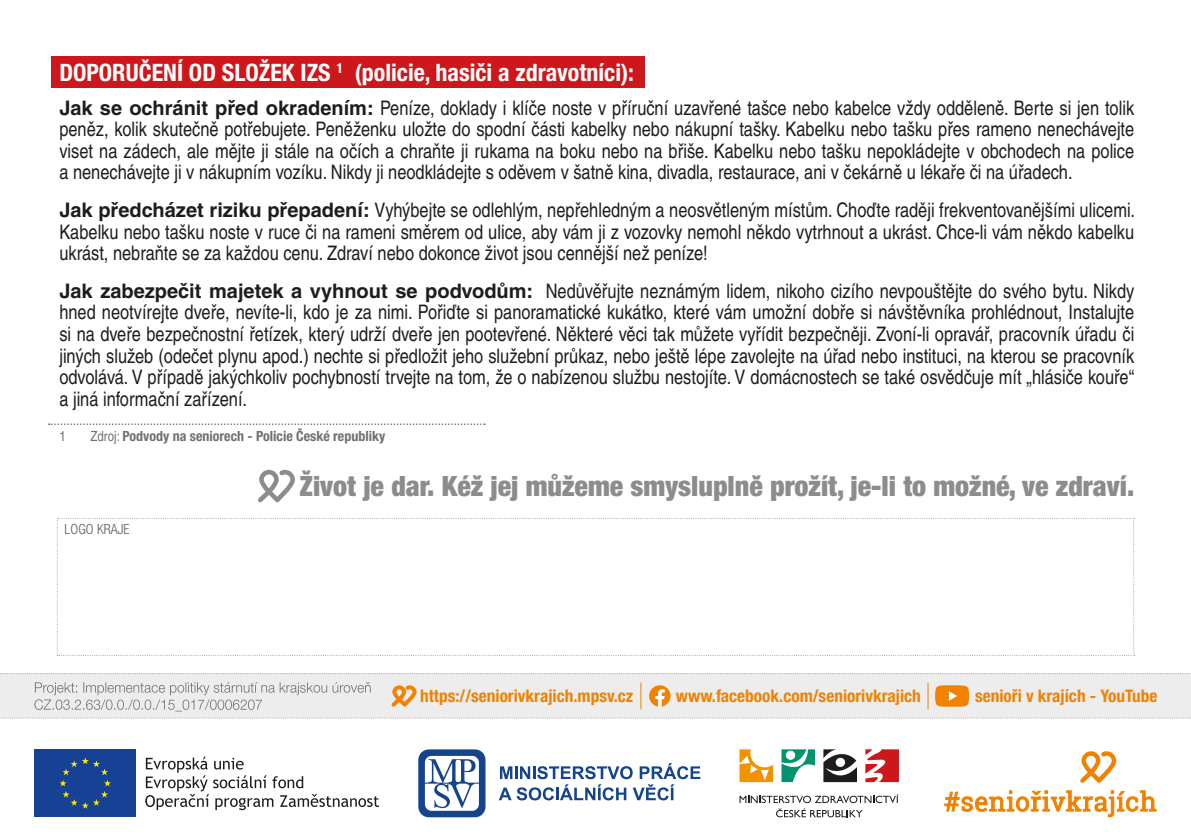
<style>
.page{position:relative;width:1191px;height:840px;background:#fff}
.page>*{position:absolute;margin:0;border:0;box-sizing:border-box;transform-origin:0 0}
.t1{font:900 condensed 28px "Helvetica Neue LT Pro";color:#70706f}
.verzal{font:700 condensed 24px "Helvetica Neue LT Pro";color:#fff}
._10{font:condensed 20px/21.6px "Helvetica CE";color:#1d1d1b;text-align:justify}
.www{font:700 condensed 17.4px "Helvetica Neue LT Pro";color:#f08200}
.poznámka_pod_čarou{font:700 condensed 14px "Helvetica Neue LT Pro";color:#70706f}
.t2{font:300 condensed 14px "Helvetica Neue LT Pro";color:#5f5f5e}
.poznámka_pod_čarou-2{font:condensed 14px "Helvetica CE";color:#70706f}
.s1{font-weight:700;font-stretch:normal}
.s2{font-family:"Helvetica CE";font-weight:400}
</style>
<div class="page">
<div style="left:51px;top:57px;width:593px;height:31px;background:#cd171a"></div>
<svg style="left:49px;top:423px;width:436px;height:2px"></svg>
<svg style="left:258px;top:469px;width:37px;height:33px"></svg>
<svg style="left:57px;top:518px;width:1077px;height:137px"></svg>
<svg style="left:418px;top:749px;width:67px;height:67px"></svg>
<svg style="left:499px;top:763px;width:201px;height:37px"></svg>
<svg style="left:1080px;top:751px;width:36px;height:31px"></svg>
<svg style="left:944px;top:790px;width:213px;height:27px"></svg>
<div style="left:34px;top:749px;width:102px;height:67px;background:#164194"></div>
<svg style="left:60px;top:757px;width:51px;height:51px"></svg>
<svg style="left:145px;top:756px;width:234px;height:53px"></svg>
<svg style="left:739px;top:794px;width:159px;height:22px"></svg>
<svg style="left:865px;top:749px;width:34px;height:32px"></svg>
<svg style="left:781px;top:749px;width:34px;height:32px"></svg>
<svg style="left:739px;top:749px;width:34px;height:32px"></svg>
<svg style="left:823px;top:749px;width:34px;height:32px"></svg>
<div style="left:0;top:673px;width:1191px;height:44px;background:#ededed"></div>
<svg style="left:0;top:717px;width:1191px;height:1px"></svg>
<svg style="left:34px;top:682px;width:337px;height:29px"></svg>
<svg style="left:649px;top:685px;width:21px;height:21px"></svg>
<svg style="left:391px;top:685px;width:25px;height:21px"></svg>
<svg style="left:935px;top:685px;width:34px;height:21px"></svg>
<svg style="left:927px;top:682px;width:1px;height:27px"></svg>
<svg style="left:640px;top:682px;width:1px;height:27px"></svg>
<p class="verzal" style="left:59px;top:58px;width:576px">DOPORUČENÍ OD SLOŽEK IZS <sup>1</sup> (policie, hasiči a zdravotníci):</p>
<p class="_10" style="left:59px;top:97px;width:1076px"><span class="s1">Jak se ochránit před okradením:</span> Peníze, doklady i klíče noste v příruční uzavřené tašce nebo kabelce vždy odděleně. Berte si jen tolik peněz, kolik skutečně potřebujete. Peněženku uložte do spodní části kabelky nebo nákupní tašky. Kabelku nebo tašku přes rameno nenechávejte viset na zádech, ale mějte ji stále na očích a chraňte ji rukama na boku nebo na břiše. Kabelku nebo tašku nepokládejte v obchodech na police a nenechávejte ji v nákupním vozíku. Nikdy ji neodkládejte s oděvem v šatně kina, divadla, restaurace, ani v čekárně u lékaře či na úřadech.</p>
<p class="_10" style="left:59px;top:199px;width:1077px"><span class="s1">Jak předcházet riziku přepadení:</span> Vyhýbejte se odlehlým, nepřehledným a neosvětleným místům. Choďte raději frekventovanějšími ulicemi.<br>Kabelku nebo tašku noste v ruce či na rameni směrem od ulice, aby vám ji z vozovky nemohl někdo vytrhnout a ukrást. Chce-li vám někdo kabelku ukrást, nebraňte se za každou cenu. Zdraví nebo dokonce život jsou cennější než peníze!</p>
<p class="_10" style="left:59px;top:280px;width:1076px"><span class="s1">Jak zabezpečit majetek a vyhnout se podvodům:</span> Nedůvěřujte neznámým lidem, nikoho cizího nevpouštějte do svého bytu. Nikdy hned neotvírejte dveře, nevíte-li, kdo je za nimi. Pořiďte si panoramatické kukátko, které vám umožní dobře si návštěvníka prohlédnout, Instalujte si na dveře bezpečnostní řetízek, který udrží dveře jen pootevřené. Některé věci tak můžete vyřídit bezpečněji. Zvoní-li opravář, pracovník úřadu či jiných služeb (odečet plynu apod.) nechte si předložit jeho služební průkaz, nebo ještě lépe zavolejte na úřad nebo instituci, na kterou se pracovník odvolává. V případě jakýchkoliv pochybností trvejte na tom, že o nabízenou službu nestojíte. V domácnostech se také osvědčuje mít „hlásiče kouře“ a jiná informační zařízení.</p>
<p class="poznámka_pod_čarou-2" style="left:59px;top:428px;width:8px">1</p>
<p class="poznámka_pod_čarou" style="left:91px;top:427px;width:296px"><span class="s2">Zdroj:</span> Podvody na seniorech - Policie České republiky</p>
<h1 class="t1" style="left:299px;top:469px;width:836px">Život je dar. Kéž jej můžeme smysluplně prožít, je-li to možné, ve zdraví.</h1>
<p class="t2" style="left:65px;top:520px;width:67px">LOGO KRAJE</p>
<p class="www" style="left:420px;top:684px;width:215px">https://seniorivkrajich.mpsv.cz</p>
<p class="www" style="left:676px;top:684px;width:246px">www.facebook.com/seniorivkrajich</p>
<p class="www" style="left:975px;top:684px;width:184px">senioři v krajích - YouTube</p>
</div>
